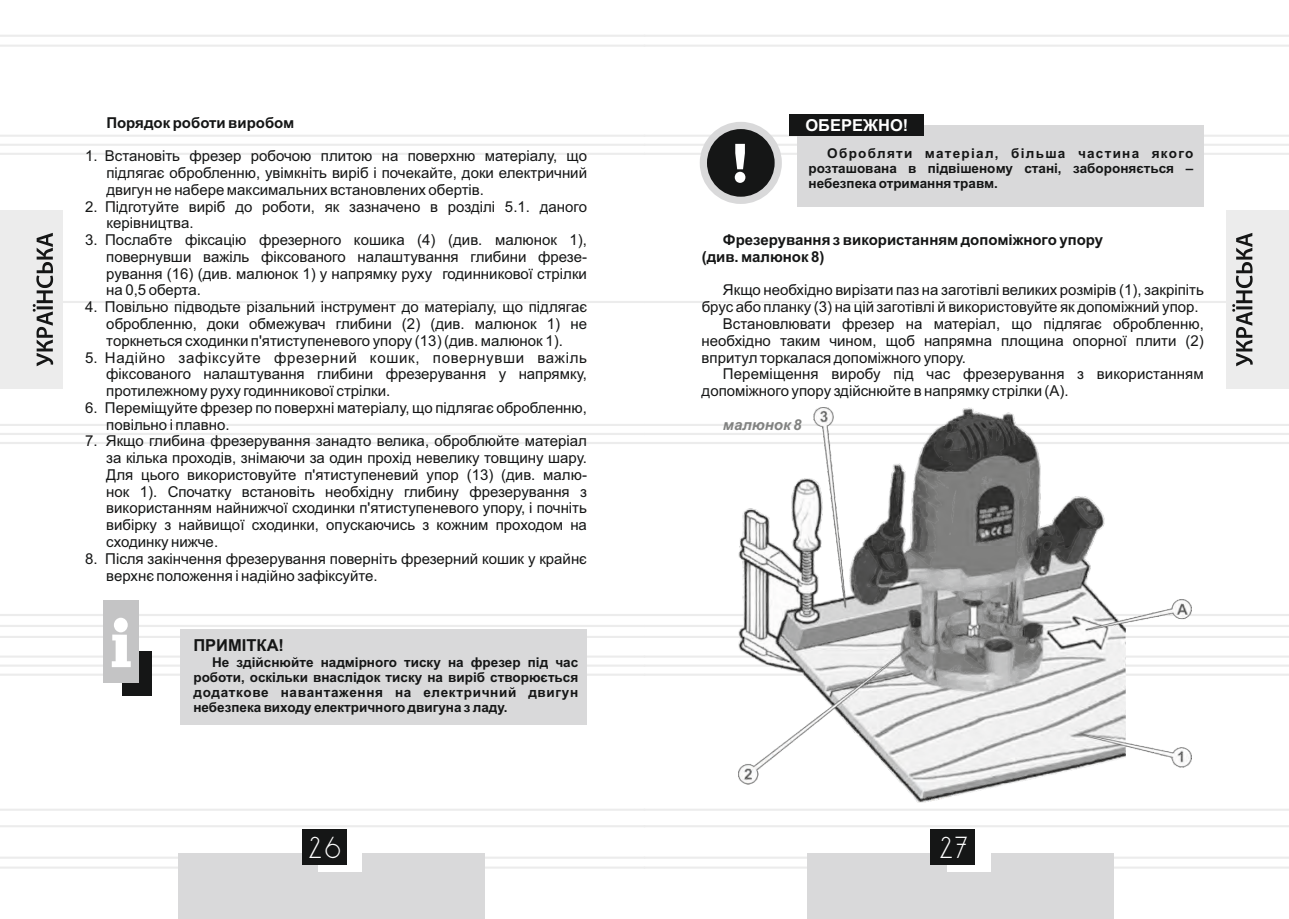
<style>
.page{position:relative;width:1289px;height:919px;background:#fff}
.page>*{position:absolute;margin:0;border:0;box-sizing:border-box;transform-origin:0 0}
.t1{font:26.25px "DS Standart Cyr";color:#fff}
.t2{font:700 16.5px "Arial";color:#fff}
.t3{font:700 16.5px "Arial";color:#151616}
.t4{font:15px/16.8px "Arial";color:#151616;text-align:justify}
.t5{font:700 15px/16.8px "Arial";color:#151616}
.t6{font:italic 700 15px "Arial";color:#818281}
.t7{font:700 13.5px/15.1px "Arial";color:#151616;text-align:justify}
</style>
<div class="page">
<hr style="left:644px;top:135px;width:644px;height:2px;background:#ececec">
<hr style="left:644px;top:424px;width:644px;height:2px;background:#ececec">
<hr style="left:644px;top:442px;width:644px;height:2px;background:#ececec">
<hr style="left:644px;top:614px;width:644px;height:2px;background:#ececec">
<hr style="left:644px;top:673px;width:644px;height:2px;background:#ececec">
<hr style="left:644px;top:856px;width:644px;height:2px;background:#ececec">
<hr style="left:644px;top:866px;width:644px;height:2px;background:#ececec">
<hr style="left:644px;top:35px;width:644px;height:2px;background:#ececec">
<hr style="left:644px;top:45px;width:644px;height:2px;background:#ececec">
<hr style="left:644px;top:808px;width:644px;height:2px;background:#ececec">
<hr style="left:644px;top:825px;width:644px;height:2px;background:#ececec">
<hr style="left:644px;top:301px;width:644px;height:2px;background:#ececec">
<hr style="left:0;top:135px;width:644px;height:2px;background:#ececec">
<hr style="left:0;top:424px;width:644px;height:2px;background:#ececec">
<hr style="left:0;top:433px;width:1288px;height:2px;background:#ececec">
<hr style="left:0;top:442px;width:644px;height:2px;background:#ececec">
<hr style="left:0;top:614px;width:644px;height:2px;background:#ececec">
<hr style="left:0;top:673px;width:644px;height:2px;background:#ececec">
<hr style="left:0;top:856px;width:644px;height:2px;background:#ececec">
<hr style="left:0;top:866px;width:644px;height:2px;background:#ececec">
<hr style="left:0;top:35px;width:644px;height:2px;background:#ececec">
<hr style="left:0;top:45px;width:644px;height:2px;background:#ececec">
<hr style="left:0;top:808px;width:644px;height:2px;background:#ececec">
<hr style="left:0;top:825px;width:644px;height:2px;background:#ececec">
<hr style="left:0;top:301px;width:644px;height:2px;background:#ececec">
<div style="left:178px;top:853px;width:307px;height:65px;background:#d9d9da"></div>
<div style="left:318px;top:832px;width:44px;height:39px;background:#fff"></div>
<div style="left:301px;top:829px;width:45px;height:36px;background:#151616"></div>
<div style="left:0;top:210px;width:62px;height:179px;background:#ececec"></div>
<svg style="left:33px;top:233px;width:20px;height:133px"></svg>
<div style="left:807px;top:853px;width:306px;height:65px;background:#d9d9da"></div>
<div style="left:946px;top:832px;width:44px;height:39px;background:#fff"></div>
<div style="left:930px;top:829px;width:45px;height:36px;background:#151616"></div>
<div style="left:1226px;top:210px;width:62px;height:179px;background:#ececec"></div>
<svg style="left:1232px;top:233px;width:20px;height:133px"></svg>
<div style="left:699px;top:122px;width:82px;height:82px;border:14px solid #d9d9da;border-radius:50%"></div>
<div style="left:707px;top:129px;width:67px;height:68px;background:#151616;border-radius:50%"></div>
<svg style="left:0;top:143px;width:1288px;height:40px"></svg>
<div style="left:797px;top:125px;width:406px;height:82px;background:#d9d9da"></div>
<div style="left:789px;top:114px;width:134px;height:22px;background:#151616"></div>
<div style="left:122px;top:651px;width:29px;height:45px;background:#151616"></div>
<div style="left:103px;top:599px;width:36px;height:83px;background:#c4c4c5"></div>
<svg style="left:0;top:617px;width:1288px;height:50px"></svg>
<div style="left:180px;top:629px;width:407px;height:95px;background:#d9d9da"></div>
<img style="left:738px;top:408px;width:453px;height:394px">
<p class="t5" style="left:106px;top:115px;width:189px">Порядок роботи виробом</p>
<p class="t4" style="left:106px;top:149px;width:482px;text-indent:-21px">1. Встановіть фрезер робочою плитою на поверхню матеріалу, що підлягає обробленню, увімкніть виріб і почекайте, доки електричний двигун не набере максимальних встановлених обертів.</p>
<p class="t4" style="left:106px;top:199px;width:482px;text-indent:-21px">2. Підготуйте виріб до роботи, як зазначено в розділі 5.1. даного керівництва.</p>
<p class="t4" style="left:106px;top:233px;width:482px;text-indent:-21px">3. Послабте фіксацію фрезерного кошика (4) (див. малюнок 1), повернувши важіль фіксованого налаштування глибини фрезе&shy;рування (16) (див. малюнок 1) у напрямку руху годинникової стрілки на 0,5 оберта.</p>
<p class="t4" style="left:106px;top:300px;width:482px;text-indent:-21px">4. Повільно підводьте різальний інструмент до матеріалу, що підлягає обробленню, доки обмежувач глибини (2) (див. малюнок 1) не торкнеться сходинки п'ятиступеневого упору (13) (див. малюнок 1).</p>
<p class="t4" style="left:106px;top:350px;width:482px;text-indent:-21px">5. Надійно зафіксуйте фрезерний кошик, повернувши важіль фіксованого налаштування глибини фрезерування у напрямку, протилежному руху годинникової стрілки.</p>
<p class="t4" style="left:106px;top:400px;width:482px;text-indent:-21px">6. Переміщуйте фрезер по поверхні матеріалу, що підлягає обробленню, повільно і плавно.</p>
<p class="t4" style="left:106px;top:434px;width:482px;text-indent:-21px">7. Якщо глибина фрезерування занадто велика, оброблюйте матеріал за кілька проходів, знімаючи за один прохід невелику товщину шару.<br>Для цього використовуйте п'ятиступеневий упор (13) (див. малю&shy;нок 1). Спочатку встановіть необхідну глибину фрезерування з використанням найнижчої сходинки п'ятиступеневого упору, і почніть вибірку з найвищої сходинки, опускаючись з кожним проходом на сходинку нижче.</p>
<p class="t4" style="left:106px;top:551px;width:482px;text-indent:-21px">8. Після закінчення фрезерування поверніть фрезерний кошик у крайнє верхнє положення і надійно зафіксуйте.</p>
<p class="t3" style="left:193px;top:639px;width:92px">ПРИМІТКА!</p>
<p class="t7" style="left:193px;top:655px;width:386px;text-indent:19px">Не здійснюйте надмірного тиску на фрезер під час роботи, оскільки внаслідок тиску на виріб створюється додаткове навантаження на електричний двигун небезпека виходу електричного двигуна з ладу.</p>
<p class="t2" style="left:805px;top:119px;width:104px">ОБЕРЕЖНО!</p>
<p class="t7" style="left:808px;top:147px;width:386px;text-indent:19px">Обробляти матеріал, більша частина якого розташована в підвішеному стані, забороняється – небезпека отримання травм.</p>
<p class="t5" style="left:701px;top:233px;width:403px;text-indent:21px">Фрезерування з використанням допоміжного упору (див. малюнок 8)</p>
<p class="t4" style="left:723px;top:283px;width:482px">Якщо необхідно вирізати паз на заготівлі великих розмірів (1), закріпіть</p>
<p class="t4" style="left:701px;top:300px;width:498px">брус або планку (3) на цій заготівлі й використовуйте як допоміжний упор.</p>
<p class="t4" style="left:723px;top:317px;width:482px">Встановлювати фрезер на матеріал, що підлягає обробленню,</p>
<p class="t4" style="left:701px;top:333px;width:503px">необхідно таким чином, щоб напрямна площина опорної плити (2)</p>
<p class="t4" style="left:701px;top:350px;width:266px">впритул торкалася допоміжного упору.</p>
<p class="t4" style="left:723px;top:367px;width:482px">Переміщення виробу під час фрезерування з використанням</p>
<p class="t4" style="left:701px;top:384px;width:368px">допоміжного упору здійснюйте в напрямку стрілки (А).</p>
<p class="t6" style="left:723px;top:418px;width:80px">малюнок 8</p>
<h1 class="t1" style="left:309px;top:836px;width:33px">26</h1>
<h1 class="t1" style="left:939px;top:836px;width:29px">27</h1>
</div>
